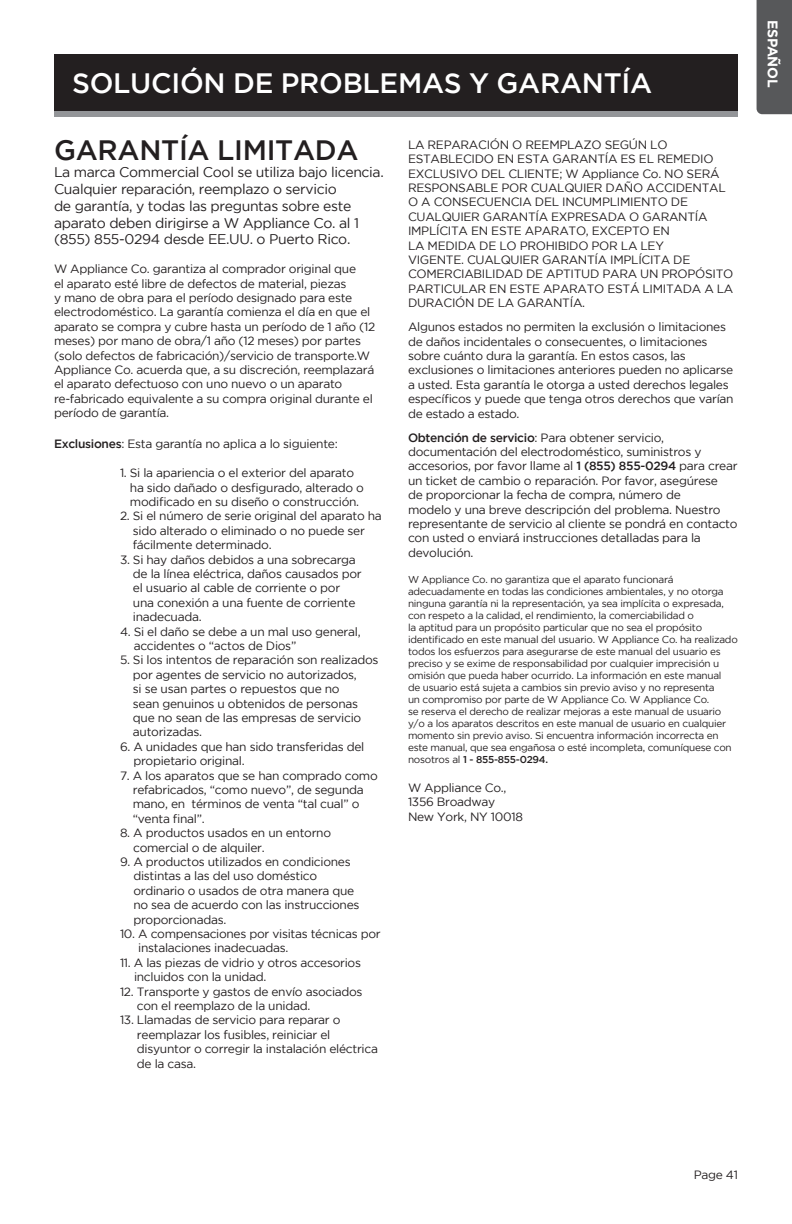
<style>
.page{position:relative;width:792px;height:1224px;background:#fff}
.page>*{position:absolute;margin:0;border:0;box-sizing:border-box;transform-origin:0 0}
.t1{font:500 28px "Gotham";letter-spacing:-.01em;color:#fff}
.t2{font:500 28px "Gotham";letter-spacing:-.01em;color:#231f20}
.t3{font:14px/16.8px "Gotham";letter-spacing:-.025em;color:#231f20}
.t4{font:700 14px "Gotham";letter-spacing:-.025em;color:#fff}
.t5{font:12px/14.4px "Gotham";letter-spacing:-.025em;color:#231f20}
.t6{font:10px/12px "Gotham";letter-spacing:-.025em;color:#231f20}
.s1{font-weight:500}
</style>
<div class="page">
<div style="left:54px;top:106px;width:684px;height:10px;background:#939598"></div>
<div style="left:54px;top:54px;width:684px;height:57px;background:#231f20"></div>
<div style="left:757px;top:0;width:35px;height:114px;background:#57585a"></div>
<h1 class="t1" style="left:72px;top:67px;width:581px">SOLUCIÓN DE PROBLEMAS Y GARANTÍA</h1>
<h1 class="t2" style="left:54px;top:135px;width:306px">GARANTÍA LIMITADA</h1>
<p class="t3" style="left:54px;top:164px;width:331px">La marca Commercial Cool se utiliza bajo licencia.<br>Cualquier reparación, reemplazo o servicio<br>de garantía, y todas las preguntas sobre este aparato deben dirigirse a W Appliance Co. al 1 (855) 855-0294 desde EE.UU. o Puerto Rico.</p>
<p class="t5" style="left:54px;top:262px;width:323px">W Appliance Co. garantiza al comprador original que<br>el aparato esté libre de defectos de material, piezas<br>y mano de obra para el período designado para este electrodoméstico. La garantía comienza el día en que el aparato se compra y cubre hasta un período de 1 año (12 meses) por mano de obra/1 año (12 meses) por partes (solo defectos de fabricación)/servicio de transporte.W Appliance Co. acuerda que, a su discreción, reemplazará el aparato defectuoso con uno nuevo o un aparato re-fabricado equivalente a su compra original durante el período de garantía.</p>
<p class="t5" style="left:54px;top:437px;width:285px"><span class="s1">Exclusiones</span>: Esta garantía no aplica a lo siguiente:</p>
<p class="t5" style="left:130px;top:466px;width:235px;text-indent:-10px">1. Si la apariencia o el exterior del aparato ha sido dañado o desfigurado, alterado o modificado en su diseño o construcción.</p>
<p class="t5" style="left:133px;top:509px;width:251px;text-indent:-13px">2. Si el número de serie original del aparato ha sido alterado o eliminado o no puede ser fácilmente determinado.</p>
<p class="t5" style="left:133px;top:552px;width:230px;text-indent:-13px">3. Si hay daños debidos a una sobrecarga de la línea eléctrica, daños causados por el usuario al cable de corriente o por una conexión a una fuente de corriente inadecuada.</p>
<p class="t5" style="left:134px;top:624px;width:228px;text-indent:-14px">4. Si el daño se debe a un mal uso general, accidentes o “actos de Dios”</p>
<p class="t5" style="left:133px;top:653px;width:247px;text-indent:-13px">5. Si los intentos de reparación son realizados por agentes de servicio no autorizados,<br>si se usan partes o repuestos que no<br>sean genuinos u obtenidos de personas que no sean de las empresas de servicio autorizadas.</p>
<p class="t5" style="left:133px;top:739px;width:233px;text-indent:-13px">6. A unidades que han sido transferidas del propietario original.</p>
<p class="t5" style="left:133px;top:768px;width:246px;text-indent:-13px">7. A los aparatos que se han comprado como refabricados, “como nuevo”, de segunda mano, en términos de venta “tal cual” o “venta final”.</p>
<p class="t5" style="left:133px;top:826px;width:199px;text-indent:-13px">8. A productos usados en un entorno comercial o de alquiler.</p>
<p class="t5" style="left:133px;top:854px;width:228px;text-indent:-13px">9. A productos utilizados en condiciones distintas a las del uso doméstico ordinario o usados de otra manera que no sea de acuerdo con las instrucciones proporcionadas.</p>
<p class="t5" style="left:138px;top:926px;width:244px;text-indent:-18px">10. A compensaciones por visitas técnicas por instalaciones inadecuadas.</p>
<p class="t5" style="left:134px;top:955px;width:229px;text-indent:-14px">11. A las piezas de vidrio y otros accesorios incluidos con la unidad.</p>
<p class="t5" style="left:137px;top:984px;width:227px;text-indent:-17px">12. Transporte y gastos de envío asociados con el reemplazo de la unidad.</p>
<p class="t5" style="left:137px;top:1013px;width:242px;text-indent:-17px">13. Llamadas de servicio para reparar o reemplazar los fusibles, reiniciar el disyuntor o corregir la instalación eléctrica de la casa.</p>
<p class="t5" style="left:408px;top:137px;width:327px">LA REPARACIÓN O REEMPLAZO SEGÚN LO ESTABLECIDO EN ESTA GARANTÍA ES EL REMEDIO EXCLUSIVO DEL CLIENTE; W Appliance Co. NO SERÁ RESPONSABLE POR CUALQUIER DAÑO ACCIDENTAL O A CONSECUENCIA DEL INCUMPLIMIENTO DE CUALQUIER GARANTÍA EXPRESADA O GARANTÍA IMPLÍCITA EN ESTE APARATO, EXCEPTO EN<br>LA MEDIDA DE LO PROHIBIDO POR LA LEY<br>VIGENTE. CUALQUIER GARANTÍA IMPLÍCITA DE COMERCIABILIDAD DE APTITUD PARA UN PROPÓSITO PARTICULAR EN ESTE APARATO ESTÁ LIMITADA A LA DURACIÓN DE LA GARANTÍA.</p>
<p class="t5" style="left:408px;top:320px;width:327px">Algunos estados no permiten la exclusión o limitaciones de daños incidentales o consecuentes, o limitaciones sobre cuánto dura la garantía. En estos casos, las exclusiones o limitaciones anteriores pueden no aplicarse a usted. Esta garantía le otorga a usted derechos legales específicos y puede que tenga otros derechos que varían de estado a estado.</p>
<p class="t5" style="left:408px;top:430px;width:331px"><span class="s1">Obtención de servicio</span>: Para obtener servicio, documentación del electrodoméstico, suministros y accesorios, por favor llame al <span class="s1">1 (855) 855-0294</span> para crear un ticket de cambio o reparación. Por favor, asegúrese<br>de proporcionar la fecha de compra, número de<br>modelo y una breve descripción del problema. Nuestro representante de servicio al cliente se pondrá en contacto con usted o enviará instrucciones detalladas para la devolución.</p>
<p class="t6" style="left:408px;top:573px;width:331px">W Appliance Co. no garantiza que el aparato funcionará adecuadamente en todas las condiciones ambientales, y no otorga ninguna garantía ni la representación, ya sea implícita o expresada, con respeto a la calidad, el rendimiento, la comerciabilidad o<br>la aptitud para un propósito particular que no sea el propósito identificado en este manual del usuario. W Appliance Co. ha realizado todos los esfuerzos para asegurarse de este manual del usuario es preciso y se exime de responsabilidad por cualquier imprecisión u omisión que pueda haber ocurrido. La información en este manual<br>de usuario está sujeta a cambios sin previo aviso y no representa<br>un compromiso por parte de W Appliance Co. W Appliance Co.<br>se reserva el derecho de realizar mejoras a este manual de usuario y/o a los aparatos descritos en este manual de usuario en cualquier momento sin previo aviso. Si encuentra información incorrecta en este manual, que sea engañosa o esté incompleta, comuníquese con nosotros al <span class="s1">1 - 855-855-0294.</span></p>
<p class="t5" style="left:408px;top:780px;width:116px">W Appliance Co.,<br>1356 Broadway<br>New York, NY 10018</p>
<p class="t4" style="left:781px;top:20px;width:69px;rotate:90deg">ESPAÑOL</p>
<p class="t5" style="left:694px;top:1167px;width:46px">Page 41</p>
</div>
